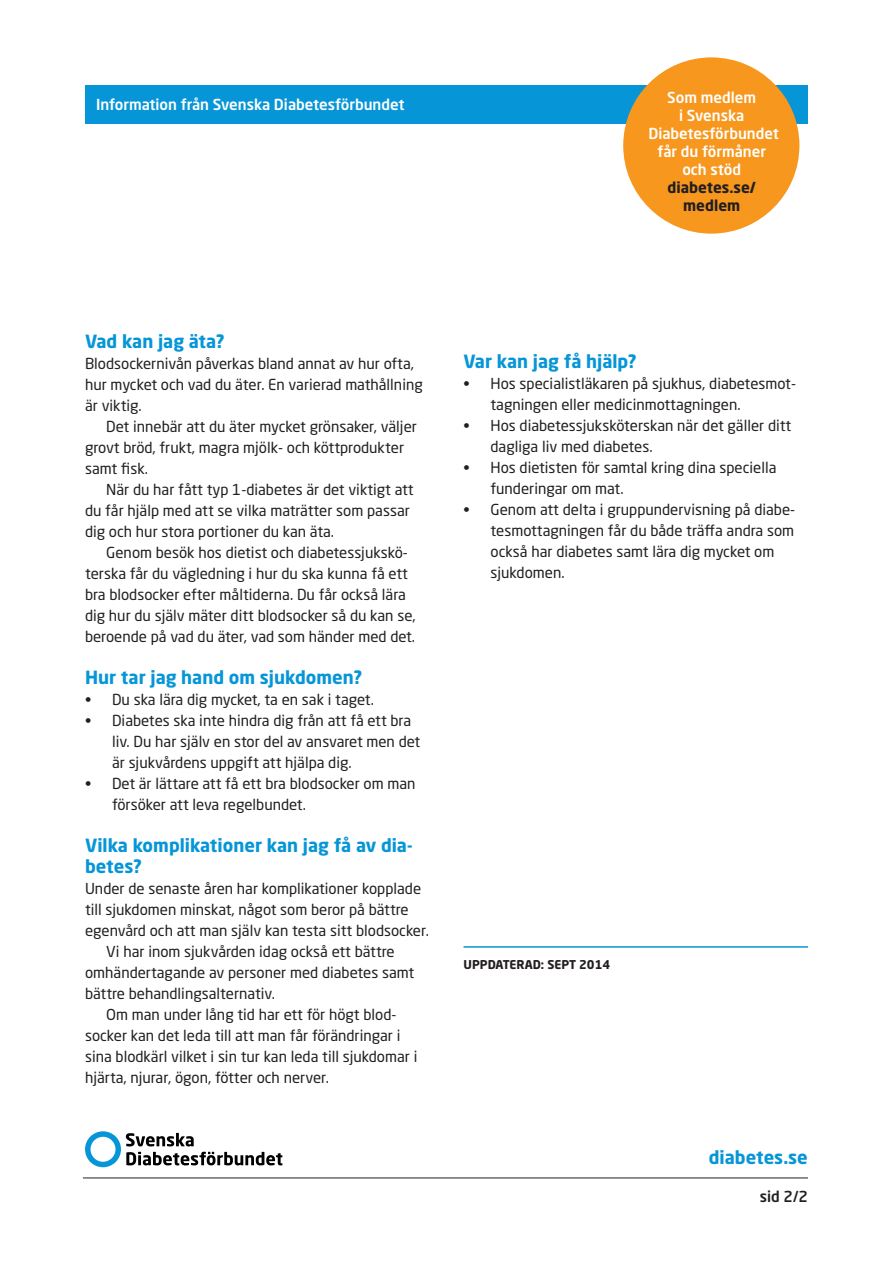
<style>
.page{position:relative;width:893px;height:1263px;background:#fff}
.page>*{position:absolute;margin:0;border:0;box-sizing:border-box;transform-origin:0 0}
.Diabetes_Mellis{font:700 18px/21px "Neo Sans W1 G";color:#0696d7}
.Diabetesbröd{font:15px/21px "Neo Sans W1 G";color:#231f20}
.t1{font:500 15px/18px "Neo Sans W1 G";color:#fff;text-align:center}
.t2{font:700 15px "Neo Sans W1 G";color:#231f20}
.t3{font:500 15px "Neo Sans W1 G";color:#231f20}
.t4{font:700 12px "Neo Sans W1 G";color:#231f20}
</style>
<div class="page">
<hr style="left:463px;top:946px;width:345px;height:2px;background:#0696d7">
<svg style="left:85px;top:1131px;width:197px;height:36px"></svg>
<div style="left:85px;top:85px;width:723px;height:38px;background:#0696d7"></div>
<div style="left:623px;top:57px;width:176px;height:177px;background:#f7971d;border-radius:50%"></div>
<hr style="left:83px;top:1178px;width:725px;height:1px;background:#231f20">
<p class="t1" style="left:96px;top:95px;width:310px">Information från Svenska Diabetesförbundet</p>
<p class="t1" style="left:667px;top:88px;width:91px">Som medlem</p>
<p class="t1" style="left:679px;top:106px;width:67px">i Svenska</p>
<p class="t1" style="left:648px;top:124px;width:132px">Diabetesförbundet får du förmåner</p>
<p class="t1" style="left:682px;top:160px;width:60px">och stöd</p>
<p class="t2" style="left:667px;top:178px;width:90px">diabetes.se/</p>
<p class="t2" style="left:683px;top:196px;width:59px">medlem</p>
<p class="Diabetes_Mellis" style="left:85px;top:330px;width:141px">Vad kan jag äta?</p>
<p class="Diabetesbröd" style="left:85px;top:352px;width:339px">Blodsockernivån påverkas bland annat av hur ofta, hur mycket och vad du äter. En varierad mathållning är viktig.</p>
<p class="Diabetesbröd" style="left:85px;top:415px;width:333px;text-indent:21px">Det innebär att du äter mycket grönsaker, väljer grovt bröd, frukt, magra mjölk- och köttprodukter samt fisk.</p>
<p class="Diabetesbröd" style="left:85px;top:478px;width:330px;text-indent:21px">När du har fått typ 1-diabetes är det viktigt att du får hjälp med att se vilka maträtter som passar dig och hur stora portioner du kan äta.</p>
<p class="Diabetesbröd" style="left:85px;top:541px;width:332px;text-indent:21px">Genom besök hos dietist och diabetessjukskö&shy;terska får du vägledning i hur du ska kunna få ett bra blodsocker efter måltiderna. Du får också lära dig hur du själv mäter ditt blodsocker så du kan se, beroende på vad du äter, vad som händer med det.</p>
<p class="Diabetes_Mellis" style="left:85px;top:666px;width:279px">Hur tar jag hand om sjukdomen?</p>
<p class="Diabetesbröd" style="left:85px;top:688px;width:290px">• Du ska lära dig mycket, ta en sak i taget.</p>
<p class="Diabetesbröd" style="left:112px;top:709px;width:310px;text-indent:-27px">• Diabetes ska inte hindra dig från att få ett bra liv. Du har själv en stor del av ansvaret men det är sjukvårdens uppgift att hjälpa dig.</p>
<p class="Diabetesbröd" style="left:112px;top:772px;width:305px;text-indent:-27px">• Det är lättare att få ett bra blodsocker om man försöker att leva regelbundet.</p>
<p class="Diabetes_Mellis" style="left:85px;top:834px;width:329px">Vilka komplikationer kan jag få av dia&shy;betes?</p>
<p class="Diabetesbröd" style="left:85px;top:877px;width:345px">Under de senaste åren har komplikationer kopplade till sjukdomen minskat, något som beror på bättre egenvård och att man själv kan testa sitt blodsocker.</p>
<p class="Diabetesbröd" style="left:85px;top:940px;width:331px;text-indent:21px">Vi har inom sjukvården idag också ett bättre omhändertagande av personer med diabetes samt bättre behandlingsalternativ.</p>
<p class="Diabetesbröd" style="left:85px;top:1003px;width:334px;text-indent:21px">Om man under lång tid har ett för högt blod&shy;socker kan det leda till att man får förändringar i sina blodkärl vilket i sin tur kan leda till sjukdomar i hjärta, njurar, ögon, fötter och nerver.</p>
<p class="Diabetes_Mellis" style="left:463px;top:351px;width:175px">Var kan jag få hjälp?</p>
<p class="Diabetesbröd" style="left:490px;top:373px;width:307px;text-indent:-27px">• Hos specialistläkaren på sjukhus, diabetesmot&shy;tagningen eller medicinmottagningen.</p>
<p class="Diabetesbröd" style="left:490px;top:415px;width:302px;text-indent:-27px">• Hos diabetessjuksköterskan när det gäller ditt dagliga liv med diabetes.</p>
<p class="Diabetesbröd" style="left:490px;top:457px;width:288px;text-indent:-27px">• Hos dietisten för samtal kring dina speciella funderingar om mat.</p>
<p class="Diabetesbröd" style="left:490px;top:499px;width:306px;text-indent:-27px">• Genom att delta i gruppundervisning på diabe&shy;tesmottagningen får du både träffa andra som också har diabetes samt lära dig mycket om sjukdomen.</p>
<p class="t4" style="left:463px;top:957px;width:148px">UPPDATERAD: SEPT 2014</p>
<p class="Diabetes_Mellis" style="left:709px;top:1146px;width:101px">diabetes.se</p>
<p class="t3" style="left:760px;top:1187px;width:50px">sid 2/2</p>
</div>
